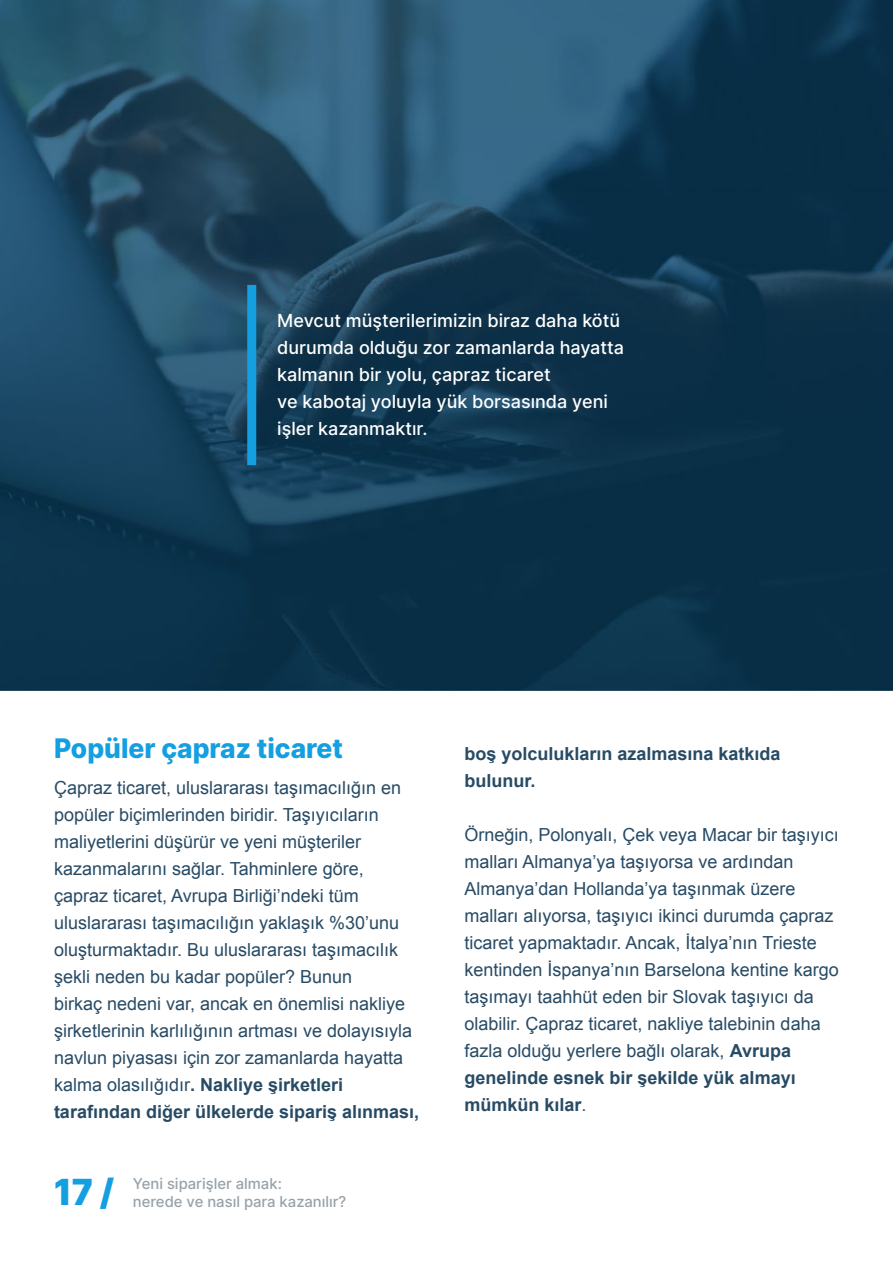
<style>
.page{position:relative;width:893px;height:1263px;background:#fff}
.page>*{position:absolute;margin:0;border:0;box-sizing:border-box;transform-origin:0 0}
.t1{font:900 36px "Inter";color:#149fe0}
.t2{font:800 27px "Inter";color:#149fe0}
.t3{font:18px/27px "Arial";color:#284b65}
.t4{font:500 18px/27px "Inter";color:#fff}
.t5{font:700 18px/27px "Arial";color:#284b65}
.t6{font:500 15px/18px "Inter";color:#96a2aa}
.s1{font-weight:700}
</style>
<div class="page">
<img style="left:0;top:0;width:893px;height:691px">
<div style="left:247px;top:285px;width:9px;height:180px;background:#149fe0"></div>
<p class="t4" style="left:277px;top:307px;width:348px">Mevcut müşterilerimizin biraz daha kötü durumda olduğu zor zamanlarda hayatta kalmanın bir yolu, çapraz ticaret<br>ve kabotaj yoluyla yük borsasında yeni işler kazanmaktır.</p>
<h2 class="t2" style="left:54px;top:728px;width:291px">Popüler çapraz ticaret</h2>
<p class="t3" style="left:54px;top:774px;width:367px">Çapraz ticaret, uluslararası taşımacılığın en popüler biçimlerinden biridir. Taşıyıcıların maliyetlerini düşürür ve yeni müşteriler kazanmalarını sağlar. Tahminlere göre, çapraz ticaret, Avrupa Birliği’ndeki tüm uluslararası taşımacılığın yaklaşık %30’unu oluşturmaktadır. Bu uluslararası taşımacılık şekli neden bu kadar popüler? Bunun<br>birkaç nedeni var, ancak en önemlisi nakliye şirketlerinin karlılığının artması ve dolayısıyla navlun piyasası için zor zamanlarda hayatta kalma olasılığıdır<span class="s1">. Nakliye şirketleri tarafından diğer ülkelerde sipariş alınması,</span></p>
<h1 class="t1" style="left:54px;top:1166px;width:62px">17 /</h1>
<p class="t6" style="left:133px;top:1174px;width:215px">Yeni siparişler almak:<br>nerede ve nasıl para kazanılır?</p>
<p class="t5" style="left:464px;top:740px;width:318px">boş yolculukların azalmasına katkıda bulunur.</p>
<p class="t3" style="left:464px;top:821px;width:376px">Örneğin, Polonyalı, Çek veya Macar bir taşıyıcı malları Almanya’ya taşıyorsa ve ardından Almanya’dan Hollanda’ya taşınmak üzere malları alıyorsa, taşıyıcı ikinci durumda çapraz ticaret yapmaktadır. Ancak, İtalya’nın Trieste kentinden İspanya’nın Barselona kentine kargo taşımayı taahhüt eden bir Slovak taşıyıcı da olabilir. Çapraz ticaret, nakliye talebinin daha fazla olduğu yerlere bağlı olarak, <span class="s1">Avrupa genelinde esnek bir şekilde yük almayı mümkün kılar</span>.</p>
</div>
